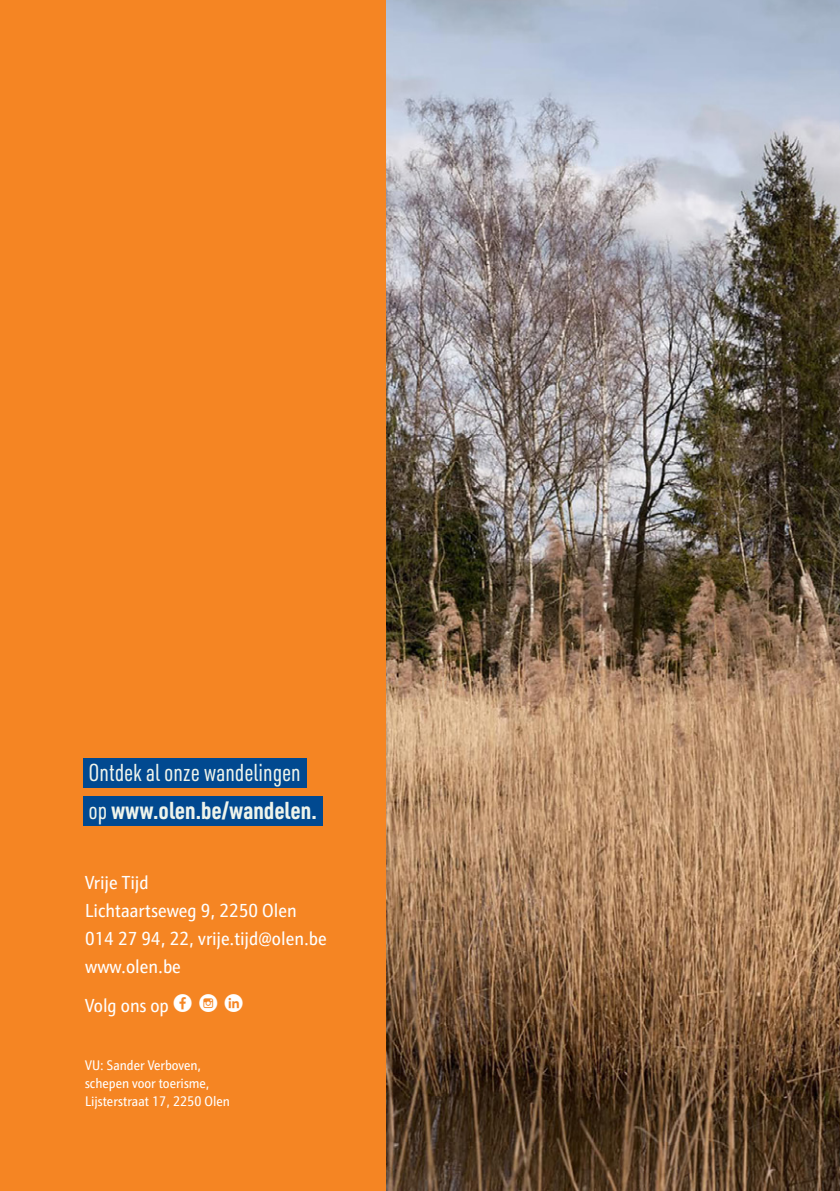
<style>
.page{position:relative;width:840px;height:1191px;background:#fff}
.page>*{position:absolute;margin:0;border:0;box-sizing:border-box;transform-origin:0 0}
.cover_kleine_titel{font:24px "URWDIN Cond";color:#eff4eb}
.cover_kleine_titel-2{font:700 24px "URWDIN Cond";color:#eff4eb}
.body_tekst{font:19px/28px "Schnebel Sans Pro Cond";color:#fff}
.body_tekst-2{font:14px/18px "Schnebel Sans Pro Cond";color:#fff}
.s1{font-weight:400}
.s2{font-family:"Social Shapes";font-size:26px}
</style>
<div class="page">
<img style="left:386px;top:0;width:453px;height:1191px">
<div style="left:0;top:0;width:386px;height:1191px;background:#f58523"></div>
<div style="left:83px;top:758px;width:223px;height:30px;background:#014990"></div>
<div style="left:83px;top:796px;width:239px;height:29px;background:#014990"></div>
<p class="cover_kleine_titel" style="left:88px;top:757px;width:214px">Ontdek al onze wandelingen</p>
<p class="cover_kleine_titel-2" style="left:88px;top:794px;width:230px"><span class="s1">op</span> www.olen.be/wandelen.</p>
<p class="body_tekst" style="left:85px;top:868px;width:243px">Vrije Tijd<br>Lichtaartseweg 9, 2250 Olen<br>014 27 94, 22, vrije.tijd@olen.be www.olen.be</p>
<p class="body_tekst" style="left:85px;top:991px;width:160px">Volg ons op <span class="s2">! $ '</span></p>
<p class="body_tekst-2" style="left:85px;top:1055px;width:146px">VU: Sander Verboven, schepen voor toerisme,<br>Lijsterstraat 17, 2250 Olen</p>
</div>
